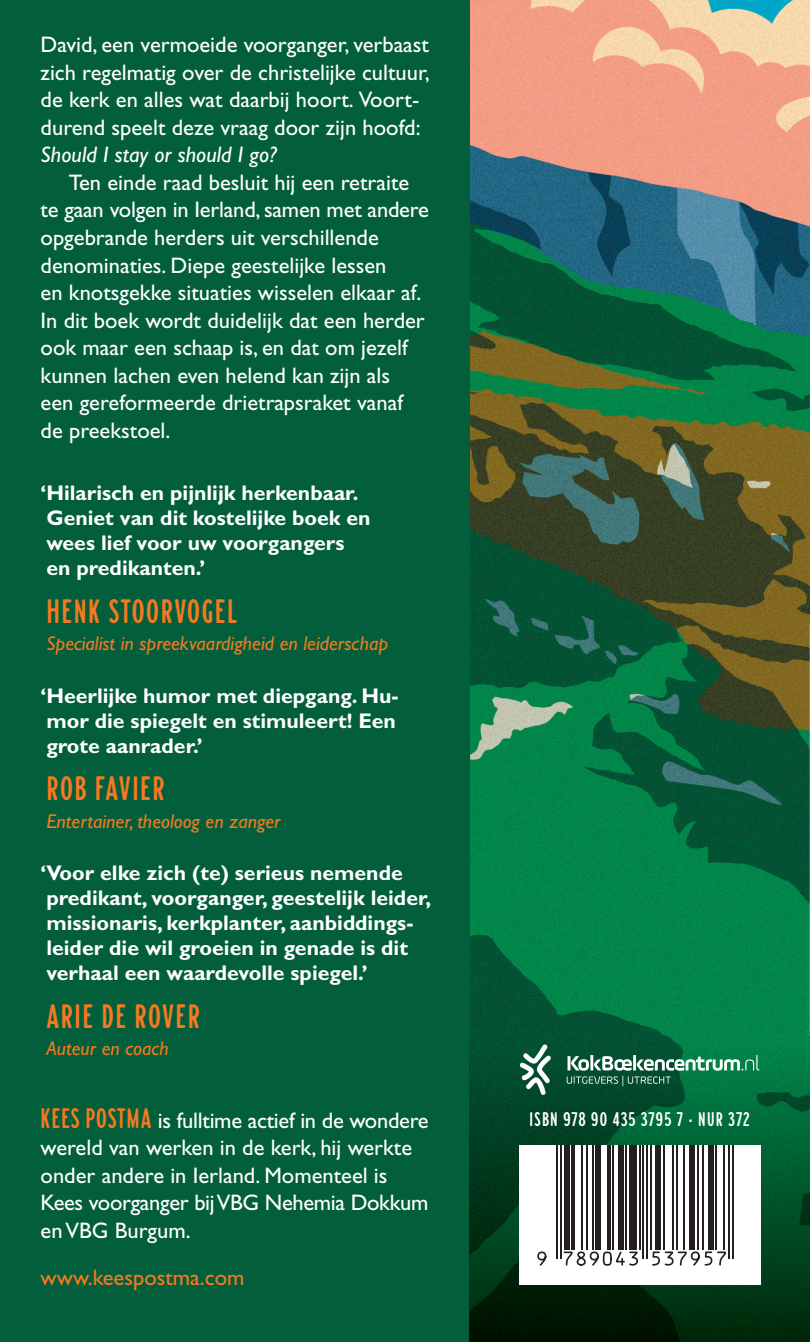
<style>
.page{position:relative;width:811px;height:1344px;background:#fff}
.page>*{position:absolute;margin:0;border:0;box-sizing:border-box;transform-origin:0 0}
.t1{font:30px "Carnaby Street Rough";letter-spacing:.05em;color:#f47921}
.t2{font:22.5px/27.5px "Gill Sans Std";color:#fff}
.t3{font:italic 22.5px "Gill Sans Std";color:#fff}
.t4{font:22.5px "Gill Sans Std";color:#f47921}
.t5{font:700 21.25px/25px "Gill Sans Std";color:#fff}
.t6{font:italic 20px "Gill Sans Std";color:#f47921}
.t7{font:17.5px "Carnaby Street Rough";letter-spacing:.07em;color:#fff}
.s1{font-family:"Carnaby Street Rough";font-size:25px;color:#f47921}
</style>
<div class="page">
<img style="left:469px;top:0;width:341px;height:1036px">
<img style="left:554px;top:1341px;width:256px;height:1px">
<div style="left:0;top:0;width:469px;height:1341px;background:#025e3b"></div>
<img style="left:469px;top:1036px;width:341px;height:305px">
<div style="left:519px;top:1145px;width:241px;height:139px;background:#fff"></div>
<hr style="left:556px;top:1145px;width:2px;height:113px;background:#231f20">
<hr style="left:560px;top:1145px;width:2px;height:113px;background:#231f20">
<div style="left:564px;top:1145px;width:5px;height:104px;background:#231f20"></div>
<hr style="left:571px;top:1145px;width:4px;height:104px;background:#231f20">
<hr style="left:580px;top:1145px;width:2px;height:104px;background:#231f20">
<hr style="left:586px;top:1145px;width:2px;height:104px;background:#231f20">
<hr style="left:592px;top:1145px;width:2px;height:104px;background:#231f20">
<div style="left:595px;top:1145px;width:6px;height:104px;background:#231f20"></div>
<hr style="left:607px;top:1145px;width:3px;height:104px;background:#231f20">
<hr style="left:612px;top:1145px;width:2px;height:104px;background:#231f20">
<div style="left:618px;top:1145px;width:5px;height:104px;background:#231f20"></div>
<hr style="left:625px;top:1145px;width:2px;height:104px;background:#231f20">
<div style="left:629px;top:1145px;width:8px;height:104px;background:#231f20"></div>
<hr style="left:638px;top:1145px;width:2px;height:104px;background:#231f20">
<hr style="left:642px;top:1145px;width:2px;height:113px;background:#231f20">
<hr style="left:646px;top:1145px;width:2px;height:113px;background:#231f20">
<hr style="left:650px;top:1145px;width:2px;height:104px;background:#231f20">
<div style="left:655px;top:1145px;width:6px;height:104px;background:#231f20"></div>
<hr style="left:663px;top:1145px;width:2px;height:104px;background:#231f20">
<hr style="left:672px;top:1145px;width:2px;height:104px;background:#231f20">
<hr style="left:676px;top:1145px;width:2px;height:104px;background:#231f20">
<hr style="left:683px;top:1145px;width:2px;height:104px;background:#231f20">
<div style="left:689px;top:1145px;width:6px;height:104px;background:#231f20"></div>
<hr style="left:696px;top:1145px;width:2px;height:104px;background:#231f20">
<hr style="left:702px;top:1145px;width:2px;height:104px;background:#231f20">
<div style="left:708px;top:1145px;width:5px;height:104px;background:#231f20"></div>
<hr style="left:715px;top:1145px;width:2px;height:104px;background:#231f20">
<hr style="left:723px;top:1145px;width:1px;height:104px;background:#231f20">
<hr style="left:728px;top:1145px;width:2px;height:113px;background:#231f20">
<hr style="left:732px;top:1145px;width:2px;height:113px;background:#231f20">
<svg style="left:537px;top:1251px;width:10px;height:15px"></svg>
<svg style="left:563px;top:1251px;width:75px;height:15px"></svg>
<svg style="left:652px;top:1251px;width:75px;height:15px"></svg>
<svg style="left:567px;top:1055px;width:192px;height:31px;background:#408969"></svg>
<svg style="left:519px;top:1044px;width:32px;height:50px"></svg>
<p class="t2" style="left:41px;top:31px;width:390px">David, een vermoeide voorganger, verbaast zich regelmatig over de christelijke cultuur, de kerk en alles wat daarbij hoort. Voort&shy;durend speelt deze vraag door zijn hoofd:</p>
<p class="t3" style="left:41px;top:142px;width:238px">Should I stay or should I go?</p>
<p class="t2" style="left:41px;top:169px;width:390px;text-indent:28px">Ten einde raad besluit hij een retraite te gaan volgen in Ierland, samen met andere opgebrande herders uit verschillende denominaties. Diepe geestelijke lessen<br>en knotsgekke situaties wisselen elkaar af.<br>In dit boek wordt duidelijk dat een herder ook maar een schaap is, en dat om jezelf kunnen lachen even helend kan zijn als<br>een gereformeerde drietrapsraket vanaf de preekstoel.</p>
<p class="t5" style="left:41px;top:480px;width:331px">‘ Hilarisch en pijnlijk herkenbaar.<br>Geniet van dit kostelijke boek en wees lief voor uw voorgangers<br>en predikanten.’</p>
<h1 class="t1" style="left:46px;top:593px;width:192px">HENK STOORVOGEL</h1>
<p class="t6" style="left:46px;top:632px;width:343px">Specialist in spreekvaardigheid en leiderschap</p>
<p class="t5" style="left:41px;top:683px;width:359px">‘ Heerlijke humor met diepgang. Hu&shy;mor die spiegelt en stimuleert! Een grote aanrader.’</p>
<h1 class="t1" style="left:46px;top:771px;width:120px">ROB FAVIER</h1>
<p class="t6" style="left:46px;top:809px;width:236px">Entertainer, theoloog en zanger</p>
<p class="t5" style="left:41px;top:860px;width:392px">‘ Voor elke zich (te) serieus nemende predikant, voorganger, geestelijk leider, missionaris, kerkplanter, aanbiddings&shy;leider die wil groeien in genade is dit verhaal een waardevolle spiegel.’</p>
<h1 class="t1" style="left:46px;top:998px;width:155px">ARIE DE ROVER</h1>
<p class="t6" style="left:46px;top:1037px;width:124px">Auteur en coach</p>
<p class="t2" style="left:41px;top:1106px;width:389px"><span class="s1">KEES POSTMA</span> is fulltime actief in de wondere wereld van werken in de kerk, hij werkte onder andere in Ierland. Momenteel is Kees voorganger bij VBG Nehemia Dokkum en VBG Burgum.</p>
<p class="t4" style="left:41px;top:1264px;width:205px">www.keespostma.com</p>
<p class="t7" style="left:529px;top:1109px;width:221px">ISBN 978 90 435 3795 7 • NUR 372</p>
</div>
